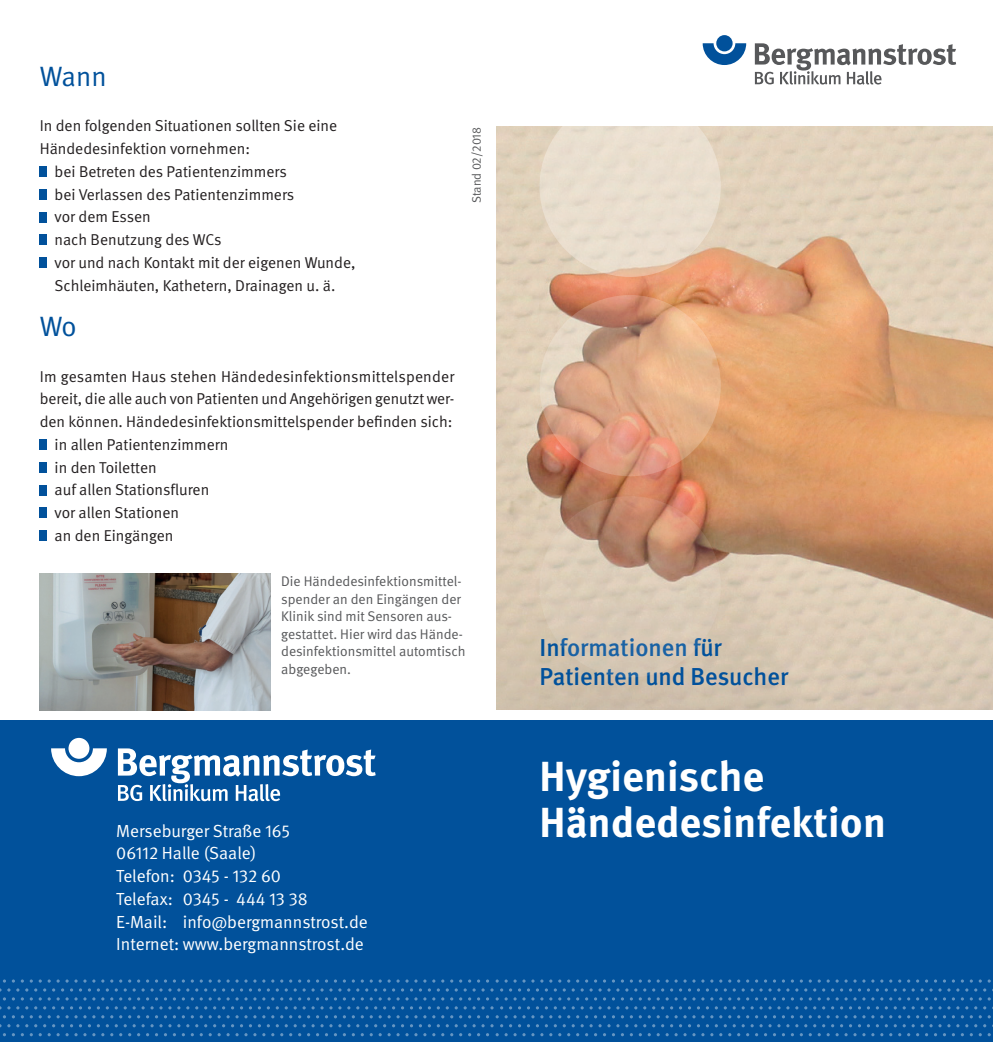
<style>
.page{position:relative;width:993px;height:1042px;background:#fff}
.page>*{position:absolute;margin:0;border:0;box-sizing:border-box;transform-origin:0 0}
.t1{font:700 42px/45.5px "DGUV Meta";letter-spacing:.01em;color:#fff}
.t2{font:28px "DGUV Meta";letter-spacing:-.015em;color:#01519b}
.t3{font:500 24.5px/28.9px "DGUV Meta";color:#01519b}
.t4{font:17.5px/22.8px "DGUV Meta";color:#fff}
.t5{font:15.75px "DGUV Meta";color:#231f20}
.t6{font:14px/17.5px "DGUV Meta";color:#57585a}
.t7{font:12.25px "DGUV Meta";color:#57585a}
</style>
<div class="page">
<div style="left:0;top:720px;width:992px;height:322px;background:#01519b"></div>
<svg style="left:48px;top:979px;width:38px;height:3px"></svg>
<svg style="left:191px;top:979px;width:47px;height:3px"></svg>
<svg style="left:343px;top:979px;width:38px;height:3px"></svg>
<svg style="left:48px;top:997px;width:38px;height:3px"></svg>
<svg style="left:191px;top:997px;width:47px;height:3px"></svg>
<svg style="left:343px;top:997px;width:38px;height:3px"></svg>
<svg style="left:48px;top:1015px;width:38px;height:3px"></svg>
<svg style="left:191px;top:1015px;width:47px;height:3px"></svg>
<svg style="left:343px;top:1015px;width:38px;height:3px"></svg>
<svg style="left:48px;top:1033px;width:38px;height:3px"></svg>
<svg style="left:191px;top:1033px;width:47px;height:3px"></svg>
<svg style="left:343px;top:1033px;width:38px;height:3px"></svg>
<svg style="left:0;top:988px;width:19px;height:3px"></svg>
<svg style="left:124px;top:988px;width:38px;height:3px"></svg>
<svg style="left:267px;top:988px;width:38px;height:3px"></svg>
<svg style="left:410px;top:988px;width:38px;height:3px"></svg>
<svg style="left:0;top:1006px;width:19px;height:3px"></svg>
<svg style="left:124px;top:1006px;width:38px;height:3px"></svg>
<svg style="left:267px;top:1006px;width:38px;height:3px"></svg>
<svg style="left:410px;top:1006px;width:38px;height:3px"></svg>
<svg style="left:0;top:1024px;width:19px;height:3px"></svg>
<svg style="left:124px;top:1024px;width:38px;height:3px"></svg>
<svg style="left:267px;top:1024px;width:38px;height:3px"></svg>
<svg style="left:410px;top:1024px;width:38px;height:3px"></svg>
<svg style="left:702px;top:43px;width:44px;height:22px"></svg>
<div style="left:716px;top:35px;width:16px;height:16px;background:#01519b;border-radius:50%"></div>
<svg style="left:883px;top:44px;width:72px;height:21px"></svg>
<svg style="left:754px;top:43px;width:126px;height:42px"></svg>
<svg style="left:873px;top:75px;width:8px;height:9px"></svg>
<svg style="left:51px;top:748px;width:56px;height:28px"></svg>
<div style="left:68px;top:738px;width:21px;height:21px;background:#fff;border-radius:50%"></div>
<svg style="left:263px;top:749px;width:112px;height:27px"></svg>
<svg style="left:118px;top:748px;width:141px;height:53px"></svg>
<svg style="left:260px;top:784px;width:20px;height:17px"></svg>
<svg style="left:871px;top:979px;width:38px;height:3px"></svg>
<svg style="left:728px;top:979px;width:38px;height:3px"></svg>
<svg style="left:585px;top:979px;width:38px;height:3px"></svg>
<svg style="left:871px;top:997px;width:38px;height:3px"></svg>
<svg style="left:728px;top:997px;width:38px;height:3px"></svg>
<svg style="left:585px;top:997px;width:38px;height:3px"></svg>
<svg style="left:871px;top:1015px;width:38px;height:3px"></svg>
<svg style="left:728px;top:1015px;width:38px;height:3px"></svg>
<svg style="left:585px;top:1015px;width:38px;height:3px"></svg>
<svg style="left:871px;top:1033px;width:38px;height:3px"></svg>
<svg style="left:728px;top:1033px;width:38px;height:3px"></svg>
<svg style="left:585px;top:1033px;width:38px;height:3px"></svg>
<svg style="left:947px;top:988px;width:38px;height:3px"></svg>
<svg style="left:804px;top:988px;width:38px;height:3px"></svg>
<svg style="left:661px;top:988px;width:38px;height:3px"></svg>
<svg style="left:518px;top:988px;width:38px;height:3px"></svg>
<svg style="left:947px;top:1006px;width:38px;height:3px"></svg>
<svg style="left:804px;top:1006px;width:38px;height:3px"></svg>
<svg style="left:661px;top:1006px;width:38px;height:3px"></svg>
<svg style="left:518px;top:1006px;width:38px;height:3px"></svg>
<svg style="left:947px;top:1024px;width:38px;height:3px"></svg>
<svg style="left:804px;top:1024px;width:38px;height:3px"></svg>
<svg style="left:661px;top:1024px;width:38px;height:3px"></svg>
<svg style="left:518px;top:1024px;width:38px;height:3px"></svg>
<div style="left:40px;top:166px;width:7px;height:11px;background:#01519b"></div>
<div style="left:40px;top:189px;width:7px;height:11px;background:#01519b"></div>
<div style="left:40px;top:212px;width:7px;height:10px;background:#01519b"></div>
<div style="left:40px;top:235px;width:7px;height:10px;background:#01519b"></div>
<div style="left:40px;top:257px;width:7px;height:11px;background:#01519b"></div>
<div style="left:40px;top:439px;width:7px;height:11px;background:#01519b"></div>
<div style="left:40px;top:462px;width:7px;height:10px;background:#01519b"></div>
<div style="left:40px;top:485px;width:7px;height:10px;background:#01519b"></div>
<div style="left:40px;top:508px;width:7px;height:10px;background:#01519b"></div>
<div style="left:40px;top:530px;width:7px;height:11px;background:#01519b"></div>
<img style="left:40px;top:573px;width:230px;height:138px">
<img style="left:496px;top:126px;width:496px;height:583px">
<svg style="left:539px;top:96px;width:181px;height:181px;background:#ebe0d2"></svg>
<svg style="left:539px;top:295px;width:181px;height:181px;background:#dba687"></svg>
<svg style="left:539px;top:496px;width:181px;height:181px;background:#cdb39e"></svg>
<h2 class="t2" style="left:40px;top:60px;width:69px">Wann</h2>
<p class="t5" style="left:40px;top:117px;width:299px">In den folgenden Situationen sollten Sie eine</p>
<p class="t5" style="left:40px;top:139px;width:212px">Händedesinfektion vornehmen:</p>
<p class="t5" style="left:55px;top:162px;width:234px">bei Betreten des Patientenzimmers</p>
<p class="t5" style="left:55px;top:185px;width:241px">bei Verlassen des Patientenzimmers</p>
<p class="t5" style="left:55px;top:208px;width:98px">vor dem Essen</p>
<p class="t5" style="left:55px;top:230px;width:168px">nach Benutzung des WCs</p>
<p class="t5" style="left:55px;top:253px;width:302px">vor und nach Kontakt mit der eigenen Wunde,</p>
<p class="t5" style="left:55px;top:276px;width:282px">Schleimhäuten, Kathetern, Drainagen u. ä.</p>
<h2 class="t2" style="left:40px;top:310px;width:38px">Wo</h2>
<p class="t5" style="left:40px;top:367px;width:416px">Im gesamten Haus stehen Händedesinfektionsmittelspender</p>
<p class="t5" style="left:40px;top:390px;width:416px">bereit, die alle auch von Patienten und Angehörigen genutzt wer-</p>
<p class="t5" style="left:40px;top:412px;width:414px">den können. Händedesinfektionsmittelspender befinden sich:</p>
<p class="t5" style="left:55px;top:435px;width:175px">in allen Patientenzimmern</p>
<p class="t5" style="left:55px;top:458px;width:103px">in den Toiletten</p>
<p class="t5" style="left:55px;top:481px;width:156px">auf allen Stationsfluren</p>
<p class="t5" style="left:55px;top:503px;width:126px">vor allen Stationen</p>
<p class="t5" style="left:55px;top:526px;width:120px">an den Eingängen</p>
<p class="t6" style="left:281px;top:573px;width:186px">Die Händedesinfektionsmittel&shy;spender an den Eingängen der<br>Klinik sind mit Sensoren aus&shy;gestattet. Hier wird das Hände&shy;desinfektionsmittel automtisch abgegeben.</p>
<p class="t7" style="left:469px;top:203px;width:78px;rotate:-90deg">Stand 02/2018</p>
<p class="t4" style="left:116px;top:819px;width:253px">Merseburger Straße 165<br>06112 Halle (Saale)<br>Telefon: 0345 - 132 60<br>Telefax: 0345 - 444 13 38<br>E-Mail: info@bergmannstrost.de<br>Internet: www.bergmannstrost.de</p>
<h3 class="t3" style="left:539px;top:634px;width:250px">Informationen für<br>Patienten und Besucher</h3>
<h1 class="t1" style="left:539px;top:755px;width:348px">Hygienische<br>Händedesinfektion</h1>
</div>
